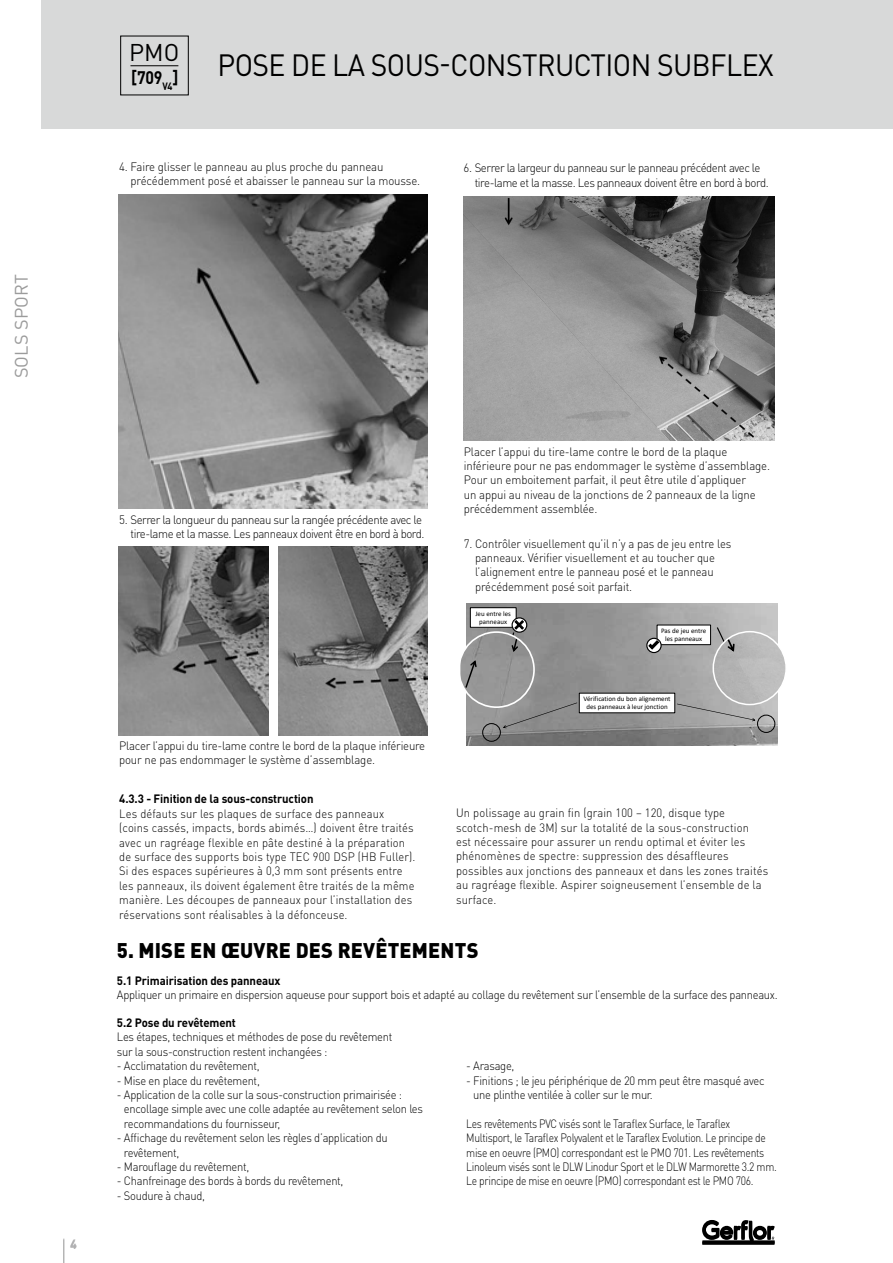
<style>
.page{position:relative;width:893px;height:1263px;background:#fff}
.page>*{position:absolute;margin:0;border:0;box-sizing:border-box;transform-origin:0 0}
.t1{font:30.45px "DIN Pro";letter-spacing:-.02em;color:#000;scale:.93 1}
.t2{font:24px "DIN Pro";color:#000}
.t3{font:900 21px "DIN Pro";letter-spacing:.01em;color:#000;scale:.95 1}
.t4{font:18px "DIN Pro";letter-spacing:.01em;color:#9b9b9b}
.t5{font:700 18px "DIN Pro";color:#000;scale:.88 1}
.t6{font:300 12px/14.4px "DIN Pro";letter-spacing:.01em;color:#000;scale:.93 1}
.t7{font:300 12px/14.4px "DIN Pro";letter-spacing:-.02em;color:#000;scale:.93 1}
.t8{font:300 12px/14.4px "DIN Pro";letter-spacing:-.02em;color:#000;scale:.95 1}
.t9{font:300 12px/14.4px "DIN Pro";letter-spacing:-.02em;color:#000;scale:.86 1}
.t10{font:300 12px/14.4px "DIN Pro";letter-spacing:-.04em;color:#000;scale:.95 1}
.t11{font:300 12px/14.4px "DIN Pro";letter-spacing:-.02em;color:#000;scale:.94 1}
.t12{font:700 12px "DIN Pro";letter-spacing:-.01em;color:#000;scale:.95 1}
.t13{font:700 12px "DIN Pro";color:#b0b0b1}
.t14{font:9.9px "Calibri";color:#000}
.t15{font:8.7px "Calibri";color:#000}
.t16{font:6.9px/8.1px "Calibri";color:#000;text-align:center}
</style>
<div class="page">
<div style="left:42px;top:0;width:851px;height:129px;background:#d8d9d9"></div>
<img style="left:463px;top:196px;width:311px;height:244px">
<img style="left:466px;top:604px;width:311px;height:142px">
<div style="left:470px;top:608px;width:46px;height:19px;background:#fff"></div>
<div style="left:470px;top:607px;width:47px;height:21px;border:1px solid #000"></div>
<div style="left:657px;top:625px;width:54px;height:20px;background:#fff"></div>
<div style="left:657px;top:625px;width:54px;height:20px;border:1px solid #000"></div>
<div style="left:482px;top:723px;width:19px;height:19px;border:1px solid #000;border-radius:50%"></div>
<div style="left:757px;top:715px;width:18px;height:18px;border:1px solid #000;border-radius:50%"></div>
<div style="left:579px;top:693px;width:96px;height:20px;background:#fff"></div>
<svg style="left:503px;top:702px;width:74px;height:26px"></svg>
<svg style="left:677px;top:704px;width:78px;height:17px"></svg>
<svg style="left:512px;top:618px;width:15px;height:14px"></svg>
<div style="left:511px;top:617px;width:16px;height:16px;border:1px solid #000;border-radius:50%"></div>
<svg style="left:647px;top:638px;width:14px;height:14px"></svg>
<div style="left:646px;top:638px;width:16px;height:15px;border:1px solid #000;border-radius:50%"></div>
<svg style="left:648px;top:640px;width:11px;height:9px"></svg>
<img style="left:461px;top:632px;width:73px;height:75px">
<svg style="left:465px;top:660px;width:14px;height:28px"></svg>
<svg style="left:507px;top:620px;width:17px;height:35px"></svg>
<div style="left:458px;top:631px;width:77px;height:77px;border:2px solid #fff;border-radius:50%"></div>
<img style="left:713px;top:632px;width:73px;height:72px;border-radius:36px">
<svg style="left:717px;top:627px;width:18px;height:25px"></svg>
<div style="left:712px;top:631px;width:75px;height:74px;border:1px solid #fff;border-radius:50%"></div>
<img style="left:119px;top:547px;width:149px;height:189px">
<img style="left:278px;top:547px;width:150px;height:189px">
<img style="left:119px;top:195px;width:309px;height:313px">
<hr style="left:130px;top:65px;width:48px;height:1px;background:#000">
<div style="left:120px;top:36px;width:69px;height:59px;border:1px solid #000"></div>
<svg style="left:702px;top:1220px;width:73px;height:25px"></svg>
<svg style="left:63px;top:1238px;width:1px;height:25px"></svg>
<h3 class="t4" style="left:9px;top:378px;width:106px;rotate:-90deg">SOLS SPORT</h3>
<h2 class="t2" style="left:129px;top:36px;width:52px">PMO</h2>
<h3 class="t5" style="left:131px;top:66px;width:55px">[709<sub>V4</sub>]</h3>
<h1 class="t1" style="left:218px;top:45px;width:599px">POSE DE LA SOUS-CONSTRUCTION SUBFLEX</h1>
<p class="t8" style="left:130px;top:159px;width:307px;text-indent:-11px">4. Faire glisser le panneau au plus proche du panneau précédemment posé et abaisser le panneau sur la mousse.</p>
<p class="t10" style="left:475px;top:160px;width:311px;text-indent:-11px">6. Serrer la largeur du panneau sur le panneau précédent avec le tire-lame et la masse. Les panneaux doivent être en bord à bord.</p>
<p class="t13" style="left:70px;top:1235px;width:8px">4</p>
<p class="t10" style="left:119px;top:512px;width:323px;text-align:right">5. Serrer la longueur du panneau sur la rangée précédente avec le tire-lame et la masse. Les panneaux doivent être en bord à bord.</p>
<p class="t8" style="left:119px;top:737px;width:324px">Placer l’appui du tire-lame contre le bord de la plaque inférieure pour ne pas endommager le système d’assemblage.</p>
<p class="t8" style="left:464px;top:444px;width:324px">Placer l’appui du tire-lame contre le bord de la plaque inférieure pour ne pas endommager le système d’assemblage.<br>Pour un emboitement parfait, il peut être utile d’appliquer<br>un appui au niveau de la jonctions de 2 panneaux de la ligne précédemment assemblée.</p>
<p class="t11" style="left:475px;top:536px;width:274px;text-indent:-11px">7. Contrôler visuellement qu’il n’y a pas de jeu entre les panneaux. Vérifier visuellement et au toucher que l’alignement entre le panneau posé et le panneau précédemment posé soit parfait.</p>
<p class="t15" style="left:477px;top:604px;width:36px">panneaux</p>
<p class="t16" style="left:475px;top:609px;width:37px">Jeu entre les panneaux</p>
<p class="t16" style="left:661px;top:626px;width:47px">Pas de jeu entre les panneaux</p>
<p class="t14" style="left:644px;top:630px;width:55px">les panneaux</p>
<p class="t16" style="left:584px;top:695px;width:89px">Vérification du bon alignement des panneaux à leur jonction</p>
<p class="t15" style="left:608px;top:702px;width:111px">Vérification du bon alignement</p>
<p class="t12" style="left:119px;top:791px;width:206px">4.3.3 - Finition de la sous-construction</p>
<p class="t6" style="left:119px;top:806px;width:320px">Les défauts sur les plaques de surface des panneaux (coins cassés, impacts, bords abimés…) doivent être traités avec un ragréage flexible en pâte destiné à la préparation de surface des supports bois type TEC 900 DSP (HB Fuller).<br>Si des espaces supérieures à 0,3 mm sont présents entre les panneaux, ils doivent également être traités de la même manière. Les découpes de panneaux pour l’installation des réservations sont réalisables à la défonceuse.</p>
<p class="t6" style="left:456px;top:805px;width:337px">Un polissage au grain fin (grain 100 – 120, disque type scotch-mesh de 3M) sur la totalité de la sous-construction<br>est nécessaire pour assurer un rendu optimal et éviter les phénomènes de spectre: suppression des désaffleures possibles aux jonctions des panneaux et dans les zones traités au ragréage flexible. Aspirer soigneusement l’ensemble de la surface.</p>
<h3 class="t3" style="left:117px;top:936px;width:382px">5. MISE EN ŒUVRE DES REVÊTEMENTS</h3>
<p class="t12" style="left:117px;top:972px;width:174px">5.1 Primairisation des panneaux</p>
<p class="t7" style="left:117px;top:987px;width:712px">Appliquer un primaire en dispersion aqueuse pour support bois et adapté au collage du revêtement sur l’ensemble de la surface des panneaux.</p>
<p class="t12" style="left:117px;top:1014px;width:127px">5.2 Pose du revêtement</p>
<p class="t7" style="left:117px;top:1029px;width:298px">Les étapes, techniques et méthodes de pose du revêtement sur la sous-construction restent inchangées :</p>
<p class="t7" style="left:117px;top:1058px;width:155px">- Acclimatation du revêtement,</p>
<p class="t7" style="left:117px;top:1072px;width:155px">- Mise en place du revêtement,</p>
<p class="t7" style="left:124px;top:1087px;width:323px;text-indent:-7px">- Application de la colle sur la sous-construction primairisée : encollage simple avec une colle adaptée au revêtement selon les recommandations du fournisseur,</p>
<p class="t7" style="left:124px;top:1130px;width:285px;text-indent:-7px">- Affichage du revêtement selon les règles d’application du revêtement,</p>
<p class="t7" style="left:117px;top:1159px;width:144px">- Marouflage du revêtement,</p>
<p class="t7" style="left:117px;top:1173px;width:245px">- Chanfreinage des bords à bords du revêtement,</p>
<p class="t7" style="left:117px;top:1188px;width:96px">- Soudure à chaud,</p>
<p class="t7" style="left:466px;top:1058px;width:53px">- Arasage,</p>
<p class="t7" style="left:473px;top:1072px;width:315px;text-indent:-7px">- Finitions ; le jeu périphérique de 20 mm peut être masqué avec une plinthe ventilée à coller sur le mur.</p>
<p class="t9" style="left:466px;top:1116px;width:363px">Les revêtements PVC visés sont le Taraflex Surface, le Taraflex Multisport, le Taraflex Polyvalent et le Taraflex Evolution. Le principe de mise en oeuvre (PMO) correspondant est le PMO 701. Les revêtements Linoleum visés sont le DLW Linodur Sport et le DLW Marmorette 3.2 mm.<br>Le principe de mise en oeuvre (PMO) correspondant est le PMO 706.</p>
</div>
